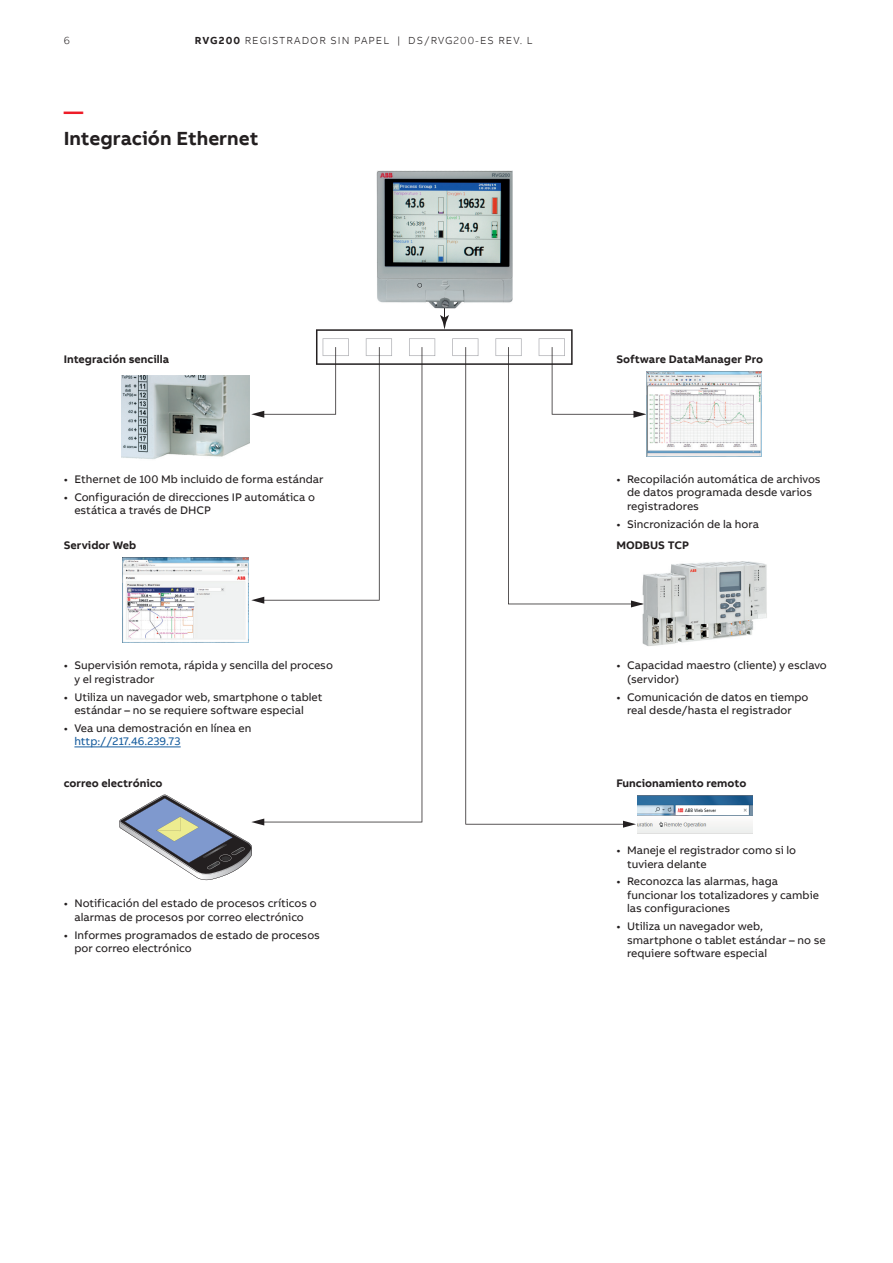
<style>
.page{position:relative;width:893px;height:1263px;background:#fff}
.page>*{position:absolute;margin:0;border:0;box-sizing:border-box;transform-origin:0 0}
.Heading_Level_1_Bold{font:700 19.5px "AB Bvoice";color:#231f20}
.t1{font:700 19.5px "AB Bvoice";color:#ee1c28}
.t2{font:11.25px/13.5px "AB Bvoice";color:#231f20}
.Annotation_heading{font:700 11.25px "AB Bvoice";color:#231f20}
.t3{font:300 10.5px "AB Bvoice";letter-spacing:.1em;color:#231f20}
.s1{font-weight:700}
.s2{color:#175d9e}
</style>
<div class="page">
<hr style="left:444px;top:289px;width:1px;height:31px;background:#231f20">
<img style="left:376px;top:171px;width:137px;height:137px">
<svg style="left:444px;top:289px;width:1px;height:19px"></svg>
<svg style="left:264px;top:607px;width:158px;height:215px"></svg>
<img style="left:123px;top:558px;width:126px;height:85px">
<img style="left:122px;top:375px;width:128px;height:84px">
<img style="left:647px;top:372px;width:114px;height:85px">
<svg style="left:120px;top:795px;width:144px;height:85px"></svg>
<img style="left:642px;top:561px;width:125px;height:85px">
<svg style="left:251px;top:315px;width:395px;height:292px"></svg>
<svg style="left:465px;top:347px;width:160px;height:477px"></svg>
<svg style="left:623px;top:821px;width:13px;height:7px"></svg>
<img style="left:637px;top:796px;width:115px;height:37px">
<hr style="left:74px;top:746px;width:107px;height:1px;background:#175d9e">
<p class="t3" style="left:64px;top:34px;width:8px">6</p>
<p class="t3" style="left:195px;top:34px;width:339px"><span class="s1">RVG200</span> REGISTRADOR SIN PAPEL | DS/RVG200-ES REV. L</p>
<p class="t1" style="left:64px;top:99px;width:21px">—</p>
<p class="Heading_Level_1_Bold" style="left:64px;top:126px;width:196px">Integración Ethernet</p>
<p class="Annotation_heading" style="left:64px;top:352px;width:107px">Integración sencilla</p>
<p class="t2" style="left:64px;top:472px;width:261px">• Ethernet de 100 Mb incluido de forma estándar</p>
<p class="t2" style="left:74px;top:490px;width:242px;text-indent:-11px">• Configuración de direcciones IP automática o estática a través de DHCP</p>
<p class="Annotation_heading" style="left:64px;top:538px;width:74px">Servidor Web</p>
<p class="t2" style="left:74px;top:659px;width:260px;text-indent:-11px">• Supervisión remota, rápida y sencilla del proceso y el registrador</p>
<p class="t2" style="left:74px;top:690px;width:250px;text-indent:-11px">• Utiliza un navegador web, smartphone o tablet estándar – no se requiere software especial</p>
<p class="t2" style="left:74px;top:721px;width:178px;text-indent:-11px">• Vea una demostración en línea en <span class="s2">http://217.46.239.73</span></p>
<p class="Annotation_heading" style="left:64px;top:776px;width:100px">correo electrónico</p>
<p class="t2" style="left:64px;top:897px;width:254px;text-align:center">• Notificación del estado de procesos críticos o alarmas de procesos por correo electrónico</p>
<p class="t2" style="left:74px;top:928px;width:247px;text-indent:-11px">• Informes programados de estado de procesos por correo electrónico</p>
<p class="Annotation_heading" style="left:616px;top:352px;width:148px">Software DataManager Pro</p>
<p class="t2" style="left:627px;top:472px;width:195px;text-indent:-11px">• Recopilación automática de archivos de datos programada desde varios registradores</p>
<p class="t2" style="left:616px;top:517px;width:144px">• Sincronización de la hora</p>
<p class="Annotation_heading" style="left:616px;top:538px;width:74px">MODBUS TCP</p>
<p class="t2" style="left:627px;top:659px;width:201px;text-indent:-11px">• Capacidad maestro (cliente) y esclavo (servidor)</p>
<p class="t2" style="left:616px;top:690px;width:193px;text-align:center">• Comunicación de datos en tiempo real desde/hasta el registrador</p>
<p class="Annotation_heading" style="left:616px;top:776px;width:131px">Funcionamiento remoto</p>
<p class="t2" style="left:627px;top:844px;width:171px;text-indent:-11px">• Maneje el registrador como si lo tuviera delante</p>
<p class="t2" style="left:627px;top:875px;width:193px;text-indent:-11px">• Reconozca las alarmas, haga funcionar los totalizadores y cambie las configuraciones</p>
<p class="t2" style="left:627px;top:920px;width:200px;text-indent:-11px">• Utiliza un navegador web, smartphone o tablet estándar – no se requiere software especial</p>
</div>
